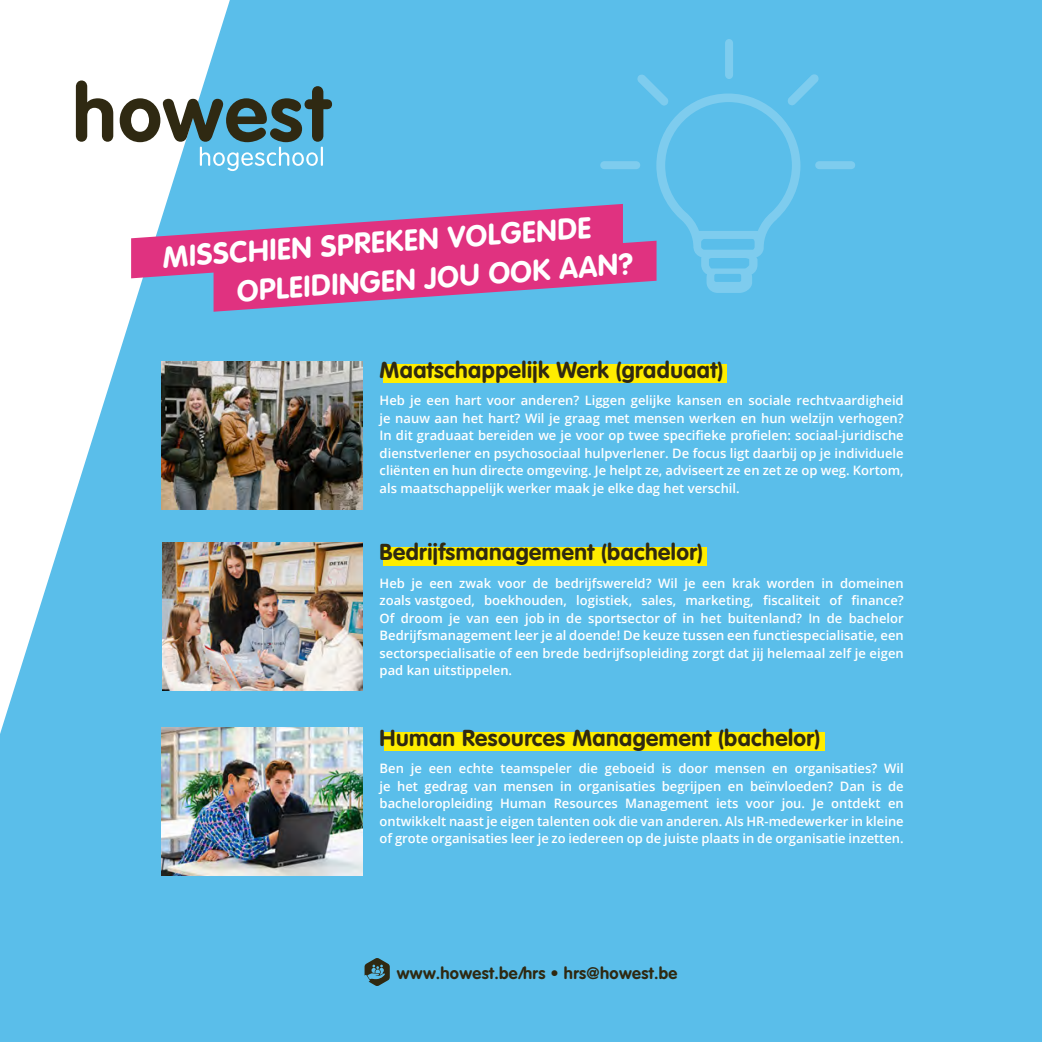
<style>
.page{position:relative;width:1042px;height:1042px;background:#5abeea}
.page>*{position:absolute;margin:0;border:0;box-sizing:border-box;transform-origin:0 0}
.t1{font:700 29.57px/39px "VAG Rounded Std";color:#fff}
.t2{font:700 22.75px "VAG Rounded Std";letter-spacing:.02em;color:#2f2912}
.t3{font:700 16.45px "VAG Rounded Std";letter-spacing:.02em;color:#2f2912}
.t4{font:600 12.95px/17.5px "Open Sans";color:#fff;text-align:justify}
</style>
<div class="page">
<svg style="left:0;top:0;width:230px;height:734px;fill:#fff"></svg>
<div style="left:384px;top:365px;width:343px;height:18px;background:#ffed00"></div>
<img style="left:162px;top:361px;width:200px;height:148px">
<svg style="left:364px;top:958px;width:26px;height:28px"></svg>
<svg style="left:76px;top:80px;width:37px;height:62px;background:#8e8b7f"></svg>
<svg style="left:120px;top:86px;width:212px;height:85px"></svg>
<div style="left:725px;top:39px;width:8px;height:40px;background:#7eccee;border-radius:4px"></div>
<div style="left:815px;top:161px;width:40px;height:8px;background:#7eccee;border-radius:4px"></div>
<div style="left:600px;top:161px;width:40px;height:8px;background:#7eccee;border-radius:4px"></div>
<svg style="left:637px;top:74px;width:182px;height:219px"></svg>
<svg style="left:91px;top:181px;width:572px;height:120px"></svg>
<svg style="left:174px;top:218px;width:522px;height:116px"></svg>
<div style="left:384px;top:547px;width:323px;height:18px;background:#ffed00"></div>
<div style="left:384px;top:733px;width:440px;height:18px;background:#ffed00"></div>
<img style="left:162px;top:727px;width:200px;height:148px">
<img style="left:162px;top:543px;width:200px;height:148px">
<h1 class="t1" style="left:232px;top:234px;width:398px;text-indent:-72px;rotate:-4deg">MISSCHIEN SPREKEN VOLGENDE<br>OPLEIDINGEN JOU OOK AAN?</h1>
<h2 class="t2" style="left:380px;top:356px;width:345px">Maatschappelijk Werk (graduaat)</h2>
<p class="t4" style="left:380px;top:392px;width:526px">Heb je een hart voor anderen? Liggen gelijke kansen en sociale rechtvaardigheid je nauw aan het hart? Wil je graag met mensen werken en hun welzijn verhogen?<br>In dit graduaat bereiden we je voor op twee specifieke profielen: sociaal-juridische dienstverlener en psychosociaal hulpverlener. De focus ligt daarbij op je individuele cliënten en hun directe omgeving. Je helpt ze, adviseert ze en zet ze op weg. Kortom, als maatschappelijk werker maak je elke dag het verschil.</p>
<h2 class="t2" style="left:380px;top:539px;width:325px">Bedrijfsmanagement (bachelor)</h2>
<p class="t4" style="left:380px;top:574px;width:526px">Heb je een zwak voor de bedrijfswereld? Wil je een krak worden in domeinen zoals vastgoed, boekhouden, logistiek, sales, marketing, fiscaliteit of finance?<br>Of droom je van een job in de sportsector of in het buitenland? In de bachelor Bedrijfsmanagement leer je al doende! De keuze tussen een functiespecialisatie, een sectorspecialisatie of een brede bedrijfsopleiding zorgt dat jij helemaal zelf je eigen pad kan uitstippelen.</p>
<h2 class="t2" style="left:380px;top:724px;width:442px">Human Resources Management (bachelor)</h2>
<p class="t4" style="left:380px;top:759px;width:526px">Ben je een echte teamspeler die geboeid is door mensen en organisaties? Wil je het gedrag van mensen in organisaties begrijpen en beïnvloeden? Dan is de bacheloropleiding Human Resources Management iets voor jou. Je ontdekt en ontwikkelt naast je eigen talenten ook die van anderen. Als HR-medewerker in kleine of grote organisaties leer je zo iedereen op de juiste plaats in de organisatie inzetten.</p>
<p class="t3" style="left:397px;top:963px;width:282px">www.howest.be/hrs • hrs@howest.be</p>
</div>
